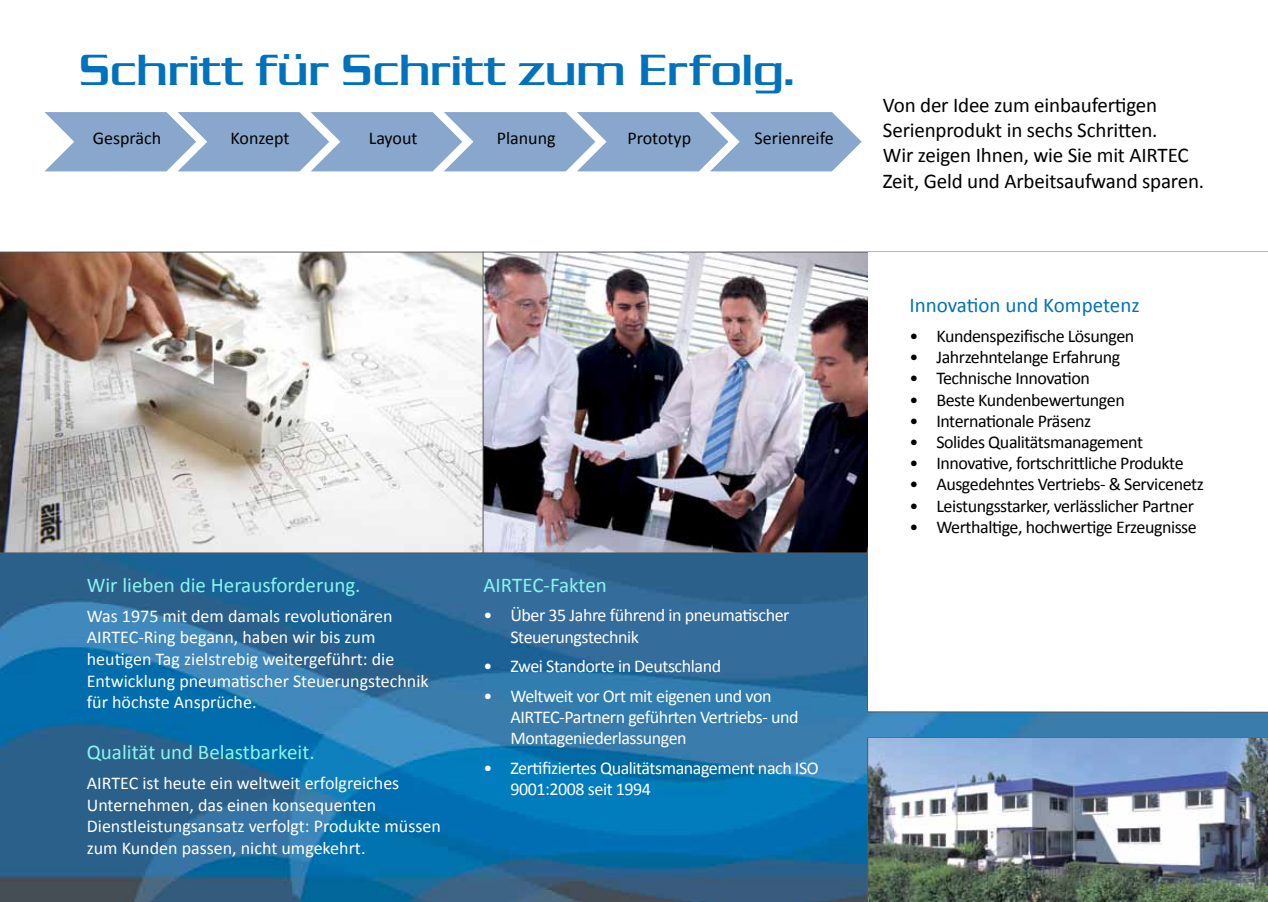
<style>
.page{position:relative;width:1268px;height:902px;background:#fff}
.page>*{position:absolute;margin:0;border:0;box-sizing:border-box;transform-origin:0 0}
.t1{font:45px "Dungeon";color:#0072bc}
.t2{font:21px/25.2px "Calibri";letter-spacing:-.01em;color:#000}
.t3{font:21px "Calibri";color:#89f5ef}
.t4{font:21px "Calibri";color:#0072bc}
.t5{font:18px/21.6px "Calibri";letter-spacing:-.01em;color:#fff}
.t6{font:18px "Calibri";letter-spacing:-.025em;color:#000}
.t7{font:18px "Calibri";color:#000}
.t8{font:18px "Calibri";letter-spacing:-.005em;color:#000}
</style>
<div class="page">
<img style="left:0;top:553px;width:1267px;height:348px">
<hr style="left:867px;top:737px;width:400px;height:1px;background:#58595b">
<img style="left:868px;top:738px;width:399px;height:163px">
<img style="left:0;top:253px;width:482px;height:299px">
<img style="left:483px;top:253px;width:384px;height:299px">
<hr style="left:0;top:252px;width:1267px;height:1px;background:#58595b">
<hr style="left:482px;top:252px;width:1px;height:301px;background:#58595b">
<hr style="left:0;top:552px;width:867px;height:1px;background:#58595b">
<div style="left:867px;top:252px;width:400px;height:460px;background:#fff"></div>
<hr style="left:866px;top:711px;width:401px;height:1px;background:#58595b">
<hr style="left:867px;top:737px;width:1px;height:164px;background:#58595b">
<svg style="left:44px;top:112px;width:818px;height:59px;background:#95afd1"></svg>
<h1 class="t1" style="left:79px;top:44px;width:716px">Schritt für Schritt zum Erfolg.</h1>
<p class="t7" style="left:93px;top:127px;width:70px">Gespräch</p>
<p class="t8" style="left:230px;top:127px;width:61px">Konzept</p>
<p class="t6" style="left:369px;top:127px;width:50px">Layout</p>
<p class="t7" style="left:496px;top:127px;width:60px">Planung</p>
<p class="t7" style="left:627px;top:127px;width:65px">Prototyp</p>
<p class="t7" style="left:754px;top:127px;width:81px">Serienreife</p>
<p class="t3" style="left:87px;top:571px;width:275px">Wir lieben die Herausforderung.</p>
<p class="t5" style="left:87px;top:605px;width:343px">Was 1975 mit dem damals revolutionären AIRTEC-Ring begann, haben wir bis zum heutigen Tag zielstrebig weitergeführt: die Entwicklung pneumatischer Steuerungstechnik für höchste Ansprüche.</p>
<p class="t3" style="left:87px;top:738px;width:229px">Qualität und Belastbarkeit.</p>
<p class="t5" style="left:87px;top:772px;width:355px">AIRTEC ist heute ein weltweit erfolgreiches Unternehmen, das einen konsequenten Dienstleistungsansatz verfolgt: Produkte müssen zum Kunden passen, nicht umgekehrt.</p>
<p class="t3" style="left:483px;top:571px;width:125px">AIRTEC-Fakten</p>
<p class="t5" style="left:510px;top:604px;width:280px;line-height:21.1px;text-indent:-27px">• Über 35 Jahre führend in pneumatischer<br>Steuerungstechnik</p>
<p class="t5" style="left:483px;top:655px;width:239px">• Zwei Standorte in Deutschland</p>
<p class="t5" style="left:510px;top:685px;width:289px;line-height:21.1px;text-indent:-27px">• Weltweit vor Ort mit eigenen und von<br>AIRTEC-Partnern geführten Vertriebs- und<br>Montageniederlassungen</p>
<p class="t5" style="left:510px;top:757px;width:310px;line-height:21.1px;text-indent:-27px">• Zertifiziertes Qualitätsmanagement nach ISO<br>9001:2008 seit 1994</p>
<p class="t2" style="left:882px;top:92px;width:323px">Von der Idee zum einbaufertigen Serienprodukt in sechs Schritten.<br>Wir zeigen Ihnen, wie Sie mit AIRTEC Zeit, Geld und Arbeitsaufwand sparen.</p>
<p class="t4" style="left:909px;top:292px;width:232px">Innovation und Kompetenz</p>
<p class="t6" style="left:909px;top:324px;width:226px">• Kundenspezifische Lösungen</p>
<p class="t6" style="left:909px;top:346px;width:212px">• Jahrzehntelange Erfahrung</p>
<p class="t6" style="left:909px;top:367px;width:182px">• Technische Innovation</p>
<p class="t6" style="left:909px;top:388px;width:217px">• Beste Kundenbewertungen</p>
<p class="t6" style="left:909px;top:409px;width:183px">• Internationale Präsenz</p>
<p class="t6" style="left:909px;top:430px;width:235px">• Solides Qualitätsmanagement</p>
<p class="t6" style="left:909px;top:452px;width:276px">• Innovative, fortschrittliche Produkte</p>
<p class="t6" style="left:909px;top:473px;width:296px">• Ausgedehntes Vertriebs- &amp; Servicenetz</p>
<p class="t6" style="left:909px;top:494px;width:286px">• Leistungsstarker, verlässlicher Partner</p>
<p class="t6" style="left:909px;top:515px;width:289px">• Werthaltige, hochwertige Erzeugnisse</p>
</div>
